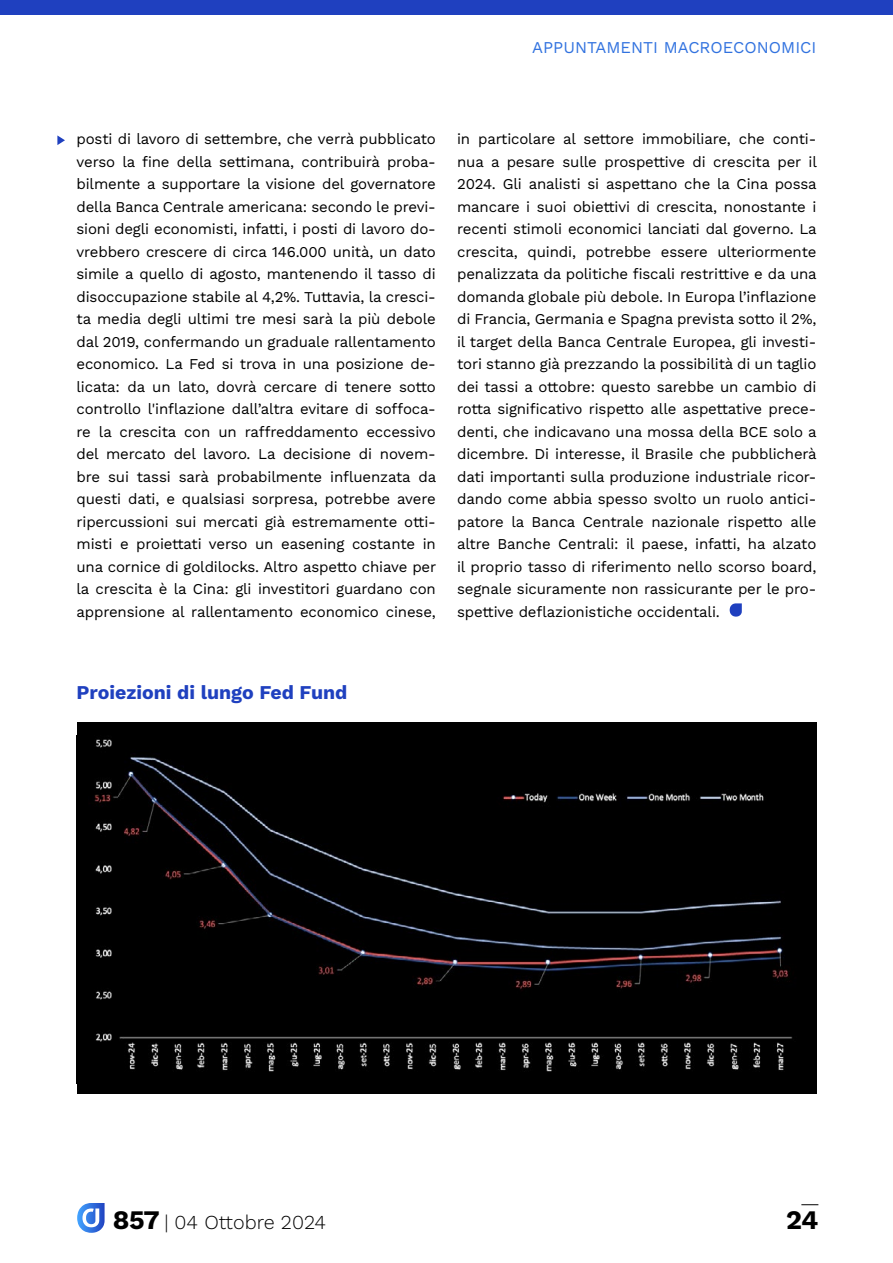
<style>
.page{position:relative;width:893px;height:1263px;background:#fff}
.page>*{position:absolute;margin:0;border:0;box-sizing:border-box;transform-origin:0 0}
.t1{font:700 26.7px "Work Sans";color:#000}
.t2{font:300 19.8px "Work Sans";color:#000}
.t3{font:700 19.5px "Work Sans";color:#1f40bf}
.t4{font:16.5px "Work Sans";color:#3172df}
.t5{font:15px/22.5px "Work Sans";letter-spacing:-.01em;color:#000;text-align:justify}
.s1{font-weight:700;font-size:26.7px}
</style>
<div class="page">
<svg style="left:77px;top:1203px;width:28px;height:30px"></svg>
<svg style="left:801px;top:1204px;width:17px;height:1px"></svg>
<div style="left:0;top:0;width:893px;height:15px;background:#1f40bf"></div>
<div style="left:77px;top:723px;width:739px;height:371px;background:#000"></div>
<img style="left:94px;top:739px;width:699px;height:333px">
<svg style="left:57px;top:135px;width:8px;height:10px"></svg>
<svg style="left:730px;top:603px;width:12px;height:14px"></svg>
<p class="t4" style="left:532px;top:35px;width:286px">APPUNTAMENTI MACROECONOMICI</p>
<p class="t5" style="left:77px;top:127px;width:361px">posti di lavoro di settembre, che verrà pubblicato verso la fine della settimana, contribuirà proba&shy;bilmente a supportare la visione del governatore della Banca Centrale americana: secondo le previ&shy;sioni degli economisti, infatti, i posti di lavoro do&shy;vrebbero crescere di circa 146.000 unità, un dato simile a quello di agosto, mantenendo il tasso di disoccupazione stabile al 4,2%. Tuttavia, la cresci&shy;ta media degli ultimi tre mesi sarà la più debole dal 2019, confermando un graduale rallentamento economico. La Fed si trova in una posizione de&shy;licata: da un lato, dovrà cercare di tenere sotto controllo l'inflazione dall’altra evitare di soffoca&shy;re la crescita con un raffreddamento eccessivo del mercato del lavoro. La decisione di novem&shy;bre sui tassi sarà probabilmente influenzata da questi dati, e qualsiasi sorpresa, potrebbe avere ripercussioni sui mercati già estremamente otti&shy;misti e proiettati verso un easening costante in una cornice di goldilocks. Altro aspetto chiave per la crescita è la Cina: gli investitori guardano con apprensione al rallentamento economico cinese,</p>
<p class="t5" style="left:457px;top:127px;width:361px">in particolare al settore immobiliare, che conti&shy;nua a pesare sulle prospettive di crescita per il 2024. Gli analisti si aspettano che la Cina possa mancare i suoi obiettivi di crescita, nonostante i recenti stimoli economici lanciati dal governo. La crescita, quindi, potrebbe essere ulteriormente penalizzata da politiche fiscali restrittive e da una domanda globale più debole. In Europa l’inflazione di Francia, Germania e Spagna prevista sotto il 2%, il target della Banca Centrale Europea, gli investi&shy;tori stanno già prezzando la possibilità di un taglio dei tassi a ottobre: questo sarebbe un cambio di rotta significativo rispetto alle aspettative prece&shy;denti, che indicavano una mossa della BCE solo a dicembre. Di interesse, il Brasile che pubblicherà dati importanti sulla produzione industriale ricor&shy;dando come abbia spesso svolto un ruolo antici&shy;patore la Banca Centrale nazionale rispetto alle altre Banche Centrali: il paese, infatti, ha alzato il proprio tasso di riferimento nello scorso board, segnale sicuramente non rassicurante per le pro&shy;spettive deflazionistiche occidentali.</p>
<h3 class="t3" style="left:77px;top:677px;width:272px">Proiezioni di lungo Fed Fund</h3>
<h2 class="t2" style="left:113px;top:1207px;width:215px"><span class="s1">857</span> | 04 Ottobre 2024</h2>
<h1 class="t1" style="left:786px;top:1199px;width:34px">24</h1>
</div>
